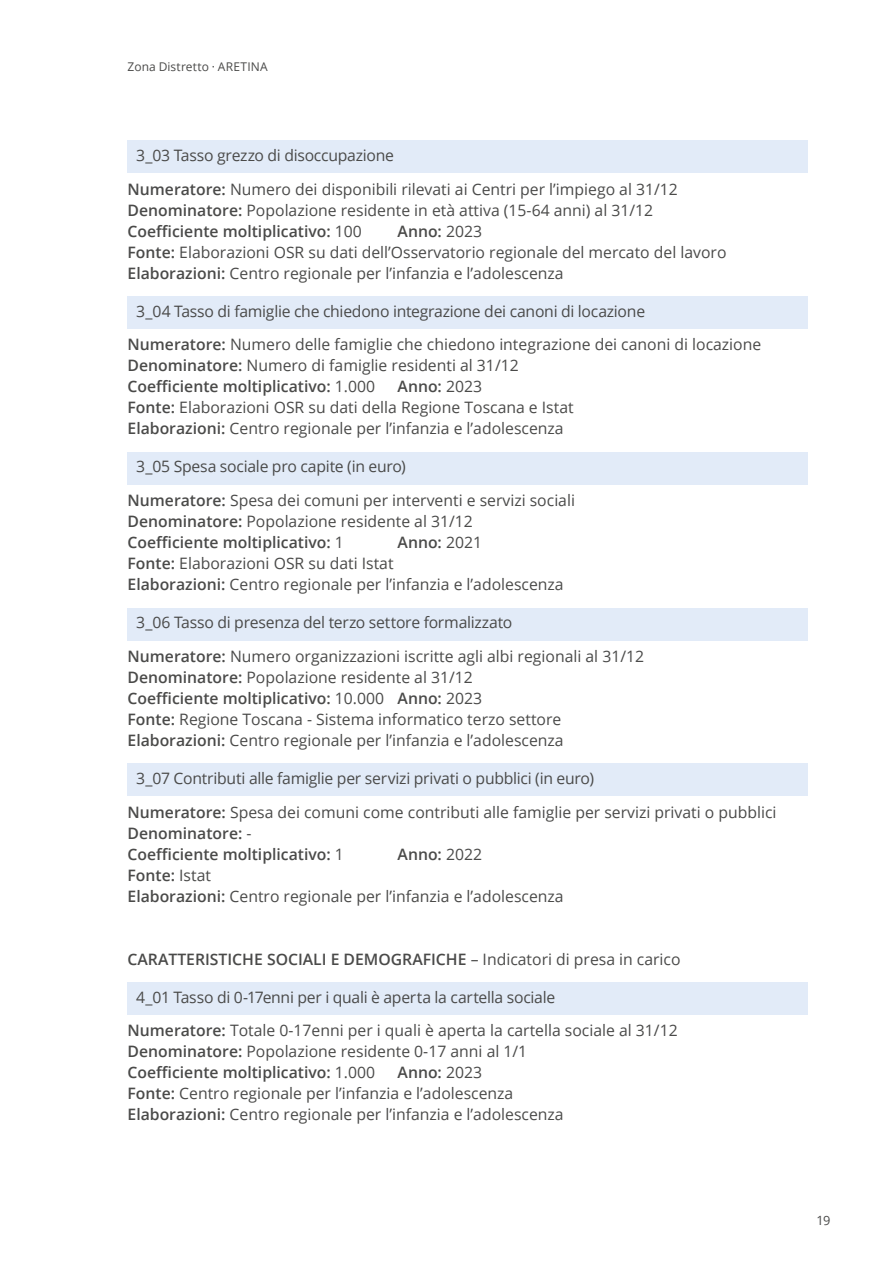
<style>
.page{position:relative;width:893px;height:1263px;background:#fff}
.page>*{position:absolute;margin:0;border:0;box-sizing:border-box;transform-origin:0 0}
.t1{font:15.75px/21px "Open Sans";color:#4a4a49}
.t2{font:600 15.75px/21px "Open Sans";color:#4a4a49}
.t3{font:12.75px "Open Sans";color:#4a4a49}
.t4{font:12px "Open Sans";letter-spacing:.01em;color:#4a4a49}
.s1{font-weight:600}
.s2{font-weight:400}
</style>
<div class="page">
<div style="left:128px;top:140px;width:680px;height:33px;background:#e2ebf8"></div>
<div style="left:128px;top:296px;width:680px;height:33px;background:#e2ebf8"></div>
<div style="left:128px;top:452px;width:680px;height:33px;background:#e2ebf8"></div>
<div style="left:128px;top:608px;width:680px;height:32px;background:#e2ebf8"></div>
<div style="left:128px;top:763px;width:680px;height:33px;background:#e2ebf8"></div>
<div style="left:128px;top:982px;width:680px;height:33px;background:#e2ebf8"></div>
<p class="t4" style="left:128px;top:58px;width:142px">Zona Distretto · ARETINA</p>
<p class="t1" style="left:128px;top:138px;width:552px;line-height:33.8px;text-indent:9px">3_03 Tasso grezzo di disoccupazione<br><span class="s1">Numeratore:</span> Numero dei disponibili rilevati ai Centri per l’impiego al 31/12</p>
<p class="t1" style="left:128px;top:199px;width:527px"><span class="s1">Denominatore:</span> Popolazione residente in età attiva (15-64 anni) al 31/12<br><span class="s1">Coefficiente moltiplicativo:</span> 100</p>
<p class="t1" style="left:128px;top:220px;width:600px;text-indent:270px"><span class="s1">Anno:</span> 2023<br><span class="s1">Fonte:</span> Elaborazioni OSR su dati dell’Osservatorio regionale del mercato del lavoro<br><span class="s1">Elaborazioni:</span> Centro regionale per l’infanzia e l’adolescenza</p>
<p class="t1" style="left:128px;top:294px;width:635px;line-height:33.8px;text-indent:9px">3_04 Tasso di famiglie che chiedono integrazione dei canoni di locazione<br><span class="s1">Numeratore:</span> Numero delle famiglie che chiedono integrazione dei canoni di locazione</p>
<p class="t2" style="left:128px;top:355px;width:393px">Denominatore: <span class="s2">Numero di famiglie residenti al 31/12<br></span>Coefficiente moltiplicativo: <span class="s2">1.000</span></p>
<p class="t1" style="left:128px;top:376px;width:448px;text-indent:270px"><span class="s1">Anno:</span> 2023<br><span class="s1">Fonte:</span> Elaborazioni OSR su dati della Regione Toscana e Istat<br><span class="s1">Elaborazioni:</span> Centro regionale per l’infanzia e l’adolescenza</p>
<p class="t1" style="left:128px;top:449px;width:449px;line-height:33.8px;text-indent:9px">3_05 Spesa sociale pro capite (in euro)<br><span class="s1">Numeratore:</span> Spesa dei comuni per interventi e servizi sociali</p>
<p class="t2" style="left:128px;top:511px;width:347px">Denominatore: <span class="s2">Popolazione residente al 31/12<br></span>Coefficiente moltiplicativo: <span class="s2">1</span></p>
<p class="t2" style="left:398px;top:532px;width:86px">Anno: <span class="s2">2021</span></p>
<p class="t1" style="left:128px;top:552px;width:438px"><span class="s1">Fonte:</span> Elaborazioni OSR su dati Istat<br><span class="s1">Elaborazioni:</span> Centro regionale per l’infanzia e l’adolescenza</p>
<p class="t1" style="left:128px;top:605px;width:518px;line-height:33.8px;text-indent:9px">3_06 Tasso di presenza del terzo settore formalizzato<br><span class="s1">Numeratore:</span> Numero organizzazioni iscritte agli albi regionali al 31/12</p>
<p class="t1" style="left:128px;top:666px;width:438px"><span class="s1">Denominatore:</span> Popolazione residente al 31/12<br><span class="s1">Coefficiente moltiplicativo:</span> 10.000 <span class="s1">Anno:</span> 2023<br><span class="s1">Fonte:</span> Regione Toscana - Sistema informatico terzo settore <span class="s1">Elaborazioni:</span> Centro regionale per l’infanzia e l’adolescenza</p>
<p class="t1" style="left:128px;top:761px;width:650px;line-height:33.8px;text-indent:9px">3_07 Contributi alle famiglie per servizi privati o pubblici (in euro)<br><span class="s1">Numeratore:</span> Spesa dei comuni come contributi alle famiglie per servizi privati o pubblici</p>
<p class="t2" style="left:128px;top:822px;width:218px">Denominatore: <span class="s2">-<br></span>Coefficiente moltiplicativo: <span class="s2">1</span></p>
<p class="t2" style="left:398px;top:843px;width:86px">Anno: <span class="s2">2022</span></p>
<p class="t1" style="left:128px;top:864px;width:438px"><span class="s1">Fonte:</span> Istat<br><span class="s1">Elaborazioni:</span> Centro regionale per l’infanzia e l’adolescenza</p>
<p class="t2" style="left:128px;top:948px;width:555px">CARATTERISTICHE SOCIALI E DEMOGRAFICHE <span class="s2">– Indicatori di presa in carico</span></p>
<p class="t1" style="left:128px;top:980px;width:552px;line-height:33.8px;text-indent:9px">4_01 Tasso di 0-17enni per i quali è aperta la cartella sociale<br><span class="s1">Numeratore:</span> Totale 0-17enni per i quali è aperta la cartella sociale al 31/12</p>
<p class="t2" style="left:128px;top:1041px;width:401px">Denominatore: <span class="s2">Popolazione residente 0-17 anni al 1/1<br></span>Coefficiente moltiplicativo: <span class="s2">1.000</span></p>
<p class="t1" style="left:128px;top:1062px;width:438px;text-indent:270px"><span class="s1">Anno:</span> 2023<br><span class="s1">Fonte:</span> Centro regionale per l’infanzia e l’adolescenza<br><span class="s1">Elaborazioni:</span> Centro regionale per l’infanzia e l’adolescenza</p>
<p class="t3" style="left:816px;top:1211px;width:15px">19</p>
</div>
